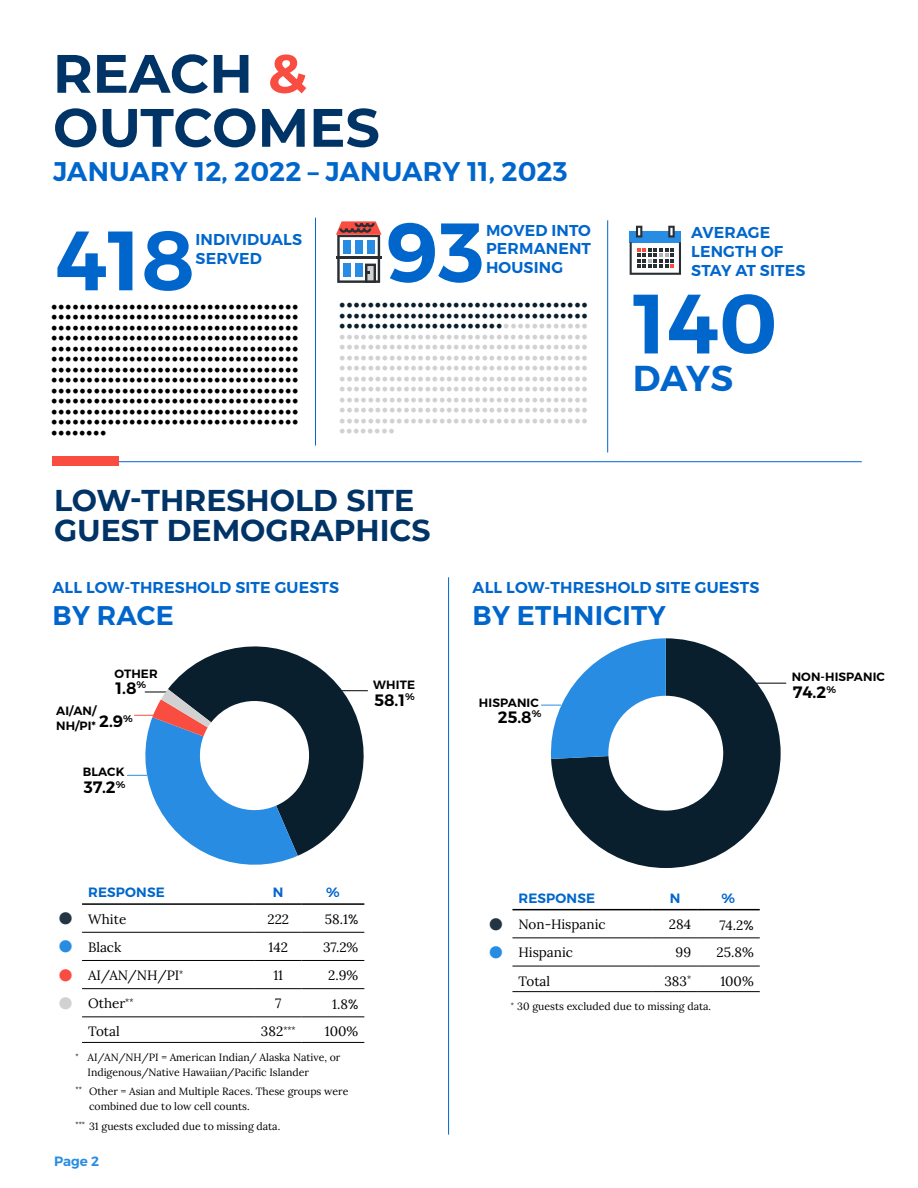
<style>
.page{position:relative;width:918px;height:1188px;background:#fff}
.page>*{position:absolute;margin:0;border:0;box-sizing:border-box;transform-origin:0 0}
.t1{font:600 84px "Montserrat";color:#06c}
.t2{font:700 54px/54px "Montserrat";color:#036}
.t3{font:600 36px "Montserrat";color:#06c}
.H2_actual{font:700 30px "Montserrat";color:#036}
.t4{font:600 27px "Montserrat";letter-spacing:.01em;color:#06c}
.Table__data_cells{font:21px "Wingdings";color:#233543}
.Table__data_cells-2{font:21px "Wingdings";color:#298ce3}
.Table__data_cells-3{font:21px "Wingdings";color:#fa4d42}
.Table__data_cells-4{font:21px "Wingdings";color:#d1d1d1}
.t5{font:18px "Minion Pro";color:#000}
.t6{font:18px "Minion Pro";color:#d1d1d1}
.t7{font:18px "Minion Pro";color:#0a1f2e}
.t8{font:600 16.5px "Montserrat";color:#000}
.t9{font:600 15.75px/18.9px "Montserrat";letter-spacing:.01em;color:#06c}
.t10{font:13.5px "Lora";color:#000}
.t11{font:600 13.5px "Montserrat";letter-spacing:.01em;color:#06c}
.t12{font:600 13.5px "Montserrat";color:#298ce3}
.t13{font:600 12px/14.4px "Montserrat";letter-spacing:.01em;color:#000}
.t14{font:10.5px/15px "Lora";color:#000}
.s1{color:#fa4d42}
.s2{color:#d1d1d1}
.s3{font-family:"Poppins"}
</style>
<div class="page">
<hr style="left:448px;top:577px;width:1px;height:558px;background:#06c">
<hr style="left:52px;top:461px;width:810px;height:1px;background:#06c">
<hr style="left:315px;top:218px;width:1px;height:228px;background:#06c">
<hr style="left:607px;top:220px;width:1px;height:233px;background:#06c">
<hr style="left:756px;top:683px;width:30px;height:1px;background:#000">
<div style="left:52px;top:456px;width:67px;height:10px;background:#fa4d42"></div>
<svg style="left:336px;top:221px;width:46px;height:62px"></svg>
<svg style="left:630px;top:226px;width:51px;height:49px"></svg>
<svg style="left:168px;top:646px;width:200px;height:210px;fill:#0a1f2e"></svg>
<svg style="left:127px;top:689px;width:171px;height:176px"></svg>
<hr style="left:82px;top:932px;width:173px;height:1px;background:#000">
<hr style="left:255px;top:932px;width:47px;height:1px;background:#000">
<hr style="left:302px;top:932px;width:62px;height:1px;background:#000">
<hr style="left:82px;top:960px;width:173px;height:1px;background:#000">
<hr style="left:255px;top:960px;width:47px;height:1px;background:#000">
<hr style="left:302px;top:960px;width:62px;height:1px;background:#000">
<hr style="left:82px;top:988px;width:173px;height:1px;background:#000">
<hr style="left:255px;top:988px;width:47px;height:1px;background:#000">
<hr style="left:302px;top:988px;width:62px;height:1px;background:#000">
<hr style="left:82px;top:1016px;width:173px;height:1px;background:#000">
<hr style="left:255px;top:1016px;width:47px;height:1px;background:#000">
<hr style="left:302px;top:1016px;width:62px;height:1px;background:#000">
<hr style="left:82px;top:1042px;width:173px;height:1px;background:#000">
<hr style="left:255px;top:1042px;width:47px;height:1px;background:#000">
<hr style="left:302px;top:1042px;width:62px;height:1px;background:#000">
<hr style="left:82px;top:903px;width:173px;height:2px;background:#000">
<hr style="left:255px;top:903px;width:47px;height:2px;background:#000">
<hr style="left:302px;top:903px;width:62px;height:2px;background:#000">
<svg style="left:551px;top:638px;width:230px;height:230px;fill:#0a1f2e"></svg>
<svg style="left:541px;top:638px;width:125px;height:121px"></svg>
<hr style="left:512px;top:937px;width:141px;height:1px;background:#000">
<hr style="left:653px;top:937px;width:44px;height:1px;background:#000">
<hr style="left:697px;top:937px;width:63px;height:1px;background:#000">
<hr style="left:512px;top:966px;width:141px;height:1px;background:#000">
<hr style="left:653px;top:966px;width:44px;height:1px;background:#000">
<hr style="left:697px;top:966px;width:63px;height:1px;background:#000">
<hr style="left:512px;top:991px;width:141px;height:1px;background:#000">
<hr style="left:653px;top:991px;width:44px;height:1px;background:#000">
<hr style="left:697px;top:991px;width:63px;height:1px;background:#000">
<hr style="left:512px;top:909px;width:141px;height:1px;background:#000">
<hr style="left:653px;top:909px;width:44px;height:1px;background:#000">
<hr style="left:697px;top:909px;width:63px;height:1px;background:#000">
<h1 class="t2" style="left:53px;top:44px;width:328px">REACH <span class="s1">&amp;<br></span>OUTCOMES</h1>
<h2 class="t4" style="left:53px;top:154px;width:516px">JANUARY 12, 2022 – JANUARY 11, 2023</h2>
<h2 class="t1" style="left:55px;top:209px;width:141px">418</h2>
<h2 class="t9" style="left:196px;top:230px;width:108px">INDIVIDUALS<br>SERVED</h2>
<p class="t5" style="left:51px;top:293px;width:250px">•••••••••••••••••••••••••••••••••••</p>
<p class="t5" style="left:51px;top:304px;width:250px">•••••••••••••••••••••••••••••••••••</p>
<p class="t5" style="left:51px;top:314px;width:250px">•••••••••••••••••••••••••••••••••••</p>
<p class="t5" style="left:51px;top:325px;width:250px">•••••••••••••••••••••••••••••••••••</p>
<p class="t5" style="left:51px;top:335px;width:250px">•••••••••••••••••••••••••••••••••••</p>
<p class="t5" style="left:51px;top:346px;width:250px">•••••••••••••••••••••••••••••••••••</p>
<p class="t5" style="left:51px;top:356px;width:250px">•••••••••••••••••••••••••••••••••••</p>
<p class="t5" style="left:51px;top:367px;width:250px">•••••••••••••••••••••••••••••••••••</p>
<p class="t5" style="left:51px;top:377px;width:250px">•••••••••••••••••••••••••••••••••••</p>
<p class="t5" style="left:51px;top:388px;width:250px">•••••••••••••••••••••••••••••••••••</p>
<p class="t5" style="left:51px;top:398px;width:250px">•••••••••••••••••••••••••••••••••••</p>
<p class="t5" style="left:51px;top:409px;width:250px">•••••••••••••••••••••••••••••••••••</p>
<p class="t5" style="left:51px;top:419px;width:58px">••••••••</p>
<h2 class="t1" style="left:386px;top:200px;width:101px">93</h2>
<h2 class="t9" style="left:486px;top:221px;width:107px;text-align:justify">MOVED INTO PERMANENT HOUSING</h2>
<p class="t7" style="left:339px;top:291px;width:251px">•••••••••••••••••••••••••••••••••••</p>
<p class="t7" style="left:339px;top:302px;width:251px">•••••••••••••••••••••••••••••••••••</p>
<p class="t7" style="left:339px;top:312px;width:251px">•••••••••••••••••••••••<span class="s2">••••••••••••</span></p>
<p class="t6" style="left:339px;top:323px;width:251px">•••••••••••••••••••••••••••••••••••</p>
<p class="t6" style="left:339px;top:333px;width:251px">•••••••••••••••••••••••••••••••••••</p>
<p class="t6" style="left:339px;top:344px;width:251px">•••••••••••••••••••••••••••••••••••</p>
<p class="t6" style="left:339px;top:354px;width:251px">•••••••••••••••••••••••••••••••••••</p>
<p class="t6" style="left:339px;top:365px;width:251px">•••••••••••••••••••••••••••••••••••</p>
<p class="t6" style="left:339px;top:375px;width:251px">•••••••••••••••••••••••••••••••••••</p>
<p class="t6" style="left:339px;top:386px;width:251px">•••••••••••••••••••••••••••••••••••</p>
<p class="t6" style="left:339px;top:396px;width:251px">•••••••••••••••••••••••••••••••••••</p>
<p class="t6" style="left:339px;top:407px;width:251px">•••••••••••••••••••••••••••••••••••</p>
<p class="t6" style="left:339px;top:417px;width:58px">••••••••</p>
<h2 class="t9" style="left:691px;top:223px;width:116px">AVERAGE<br>LENGTH OF<br>STAY AT SITES</h2>
<h2 class="t1" style="left:633px;top:272px;width:146px">140</h2>
<h2 class="t3" style="left:633px;top:356px;width:102px">DAYS</h2>
<h2 class="H2_actual" style="left:54px;top:479px;width:362px">LOW-THRESHOLD SITE</h2>
<h2 class="H2_actual" style="left:54px;top:509px;width:378px">GUEST DEMOGRAPHICS</h2>
<h2 class="t9" style="left:52px;top:578px;width:288px">ALL LOW-THRESHOLD SITE GUESTS</h2>
<h2 class="t4" style="left:53px;top:599px;width:123px">BY RACE</h2>
<p class="t13" style="left:114px;top:667px;width:45px">OTHER</p>
<p class="t8" style="left:116px;top:678px;width:32px">1.8<sup>%</sup></p>
<p class="t13" style="left:56px;top:704px;width:42px">AI/AN/<br>NH/PI*</p>
<p class="t8" style="left:99px;top:711px;width:35px">2.9<sup>%</sup></p>
<p class="t13" style="left:83px;top:765px;width:43px">BLACK</p>
<p class="t8" style="left:84px;top:777px;width:43px">37.2<sup>%</sup></p>
<p class="t13" style="left:373px;top:678px;width:43px">WHITE</p>
<p class="t8" style="left:374px;top:690px;width:42px">58.1<sup>%</sup></p>
<h2 class="t11" style="left:88px;top:884px;width:78px">RESPONSE</h2>
<h2 class="t11" style="left:273px;top:884px;width:12px">N</h2>
<h2 class="t11" style="left:326px;top:884px;width:15px">%</h2>
<p class="Table__data_cells" style="left:58px;top:907px;width:17px">●</p>
<p class="t10" style="left:88px;top:909px;width:40px">White</p>
<p class="t10" style="left:267px;top:909px;width:23px">222</p>
<p class="t10" style="left:325px;top:909px;width:35px">58.1<span class="s3">%</span></p>
<p class="Table__data_cells-2" style="left:58px;top:936px;width:17px">●</p>
<p class="t10" style="left:88px;top:937px;width:35px">Black</p>
<p class="t10" style="left:269px;top:937px;width:21px">142</p>
<p class="t10" style="left:323px;top:937px;width:37px">37.2%</p>
<p class="Table__data_cells-3" style="left:58px;top:964px;width:17px">●</p>
<p class="t10" style="left:88px;top:965px;width:97px">AI/AN/NH/PI<sup>*</sup></p>
<p class="t10" style="left:273px;top:965px;width:11px">11</p>
<p class="t10" style="left:328px;top:965px;width:32px">2.9%</p>
<p class="Table__data_cells-4" style="left:58px;top:992px;width:17px">●</p>
<p class="t10" style="left:88px;top:993px;width:47px">Other<sup>**</sup></p>
<p class="t10" style="left:275px;top:993px;width:8px">7</p>
<p class="t10" style="left:332px;top:994px;width:28px">1.8<span class="s3">%</span></p>
<p class="t10" style="left:88px;top:1021px;width:33px">Total</p>
<p class="t10" style="left:261px;top:1021px;width:36px">382<sup>***</sup></p>
<p class="t10" style="left:325px;top:1021px;width:35px">100%</p>
<p class="t14" style="left:88px;top:1049px;width:254px;text-indent:-12px"><sup>*</sup> AI/AN/NH/PI = American Indian/ Alaska Native, or<br>Indigenous/Native Hawaiian/Pacific Islander</p>
<p class="t14" style="left:89px;top:1083px;width:261px;text-indent:-14px"><sup>**</sup> Other = Asian and Multiple Races. These groups were combined due to low cell counts.</p>
<p class="t14" style="left:76px;top:1118px;width:206px"><sup>***</sup> 31 guests excluded due to missing data.</p>
<p class="t12" style="left:54px;top:1153px;width:47px">Page 2</p>
<h2 class="t9" style="left:473px;top:578px;width:288px">ALL LOW-THRESHOLD SITE GUESTS</h2>
<h2 class="t4" style="left:473px;top:599px;width:195px">BY ETHNICITY</h2>
<p class="t13" style="left:479px;top:696px;width:61px">HISPANIC</p>
<p class="t8" style="left:498px;top:707px;width:45px">25.8<sup>%</sup></p>
<p class="t13" style="left:792px;top:670px;width:95px">NON-HISPANIC</p>
<p class="t8" style="left:793px;top:682px;width:45px">74.2<sup>%</sup></p>
<h2 class="t11" style="left:519px;top:889px;width:78px">RESPONSE</h2>
<h2 class="t11" style="left:670px;top:889px;width:12px">N</h2>
<h2 class="t11" style="left:722px;top:889px;width:15px">%</h2>
<p class="Table__data_cells" style="left:488px;top:913px;width:17px">●</p>
<p class="t10" style="left:518px;top:914px;width:89px">Non-Hispanic</p>
<p class="t10" style="left:669px;top:914px;width:24px">284</p>
<p class="t10" style="left:720px;top:915px;width:36px">74.2<span class="s3">%</span></p>
<p class="Table__data_cells-2" style="left:488px;top:941px;width:17px">●</p>
<p class="t10" style="left:518px;top:942px;width:56px">Hispanic</p>
<p class="t10" style="left:676px;top:942px;width:17px">99</p>
<p class="t10" style="left:717px;top:942px;width:39px">25.8%</p>
<p class="t10" style="left:518px;top:971px;width:33px">Total</p>
<p class="t10" style="left:664px;top:971px;width:28px">383<sup>*</sup></p>
<p class="t10" style="left:720px;top:971px;width:35px">100%</p>
<p class="t14" style="left:511px;top:998px;width:202px"><sup>*</sup> 30 guests excluded due to missing data.</p>
</div>
